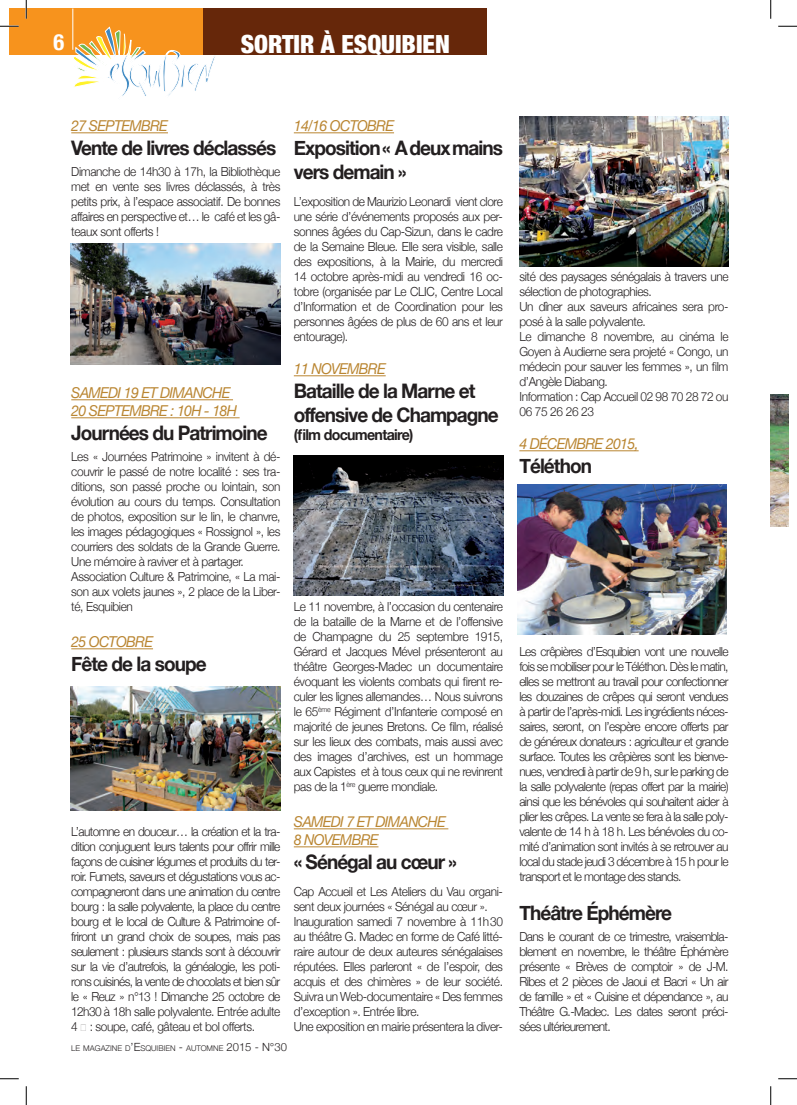
<style>
.page{position:relative;width:797px;height:1105px;background:#fff}
.page>*{position:absolute;margin:0;border:0;box-sizing:border-box;transform-origin:0 0}
.t1{font:900 condensed 25px "Helvetica Neue";color:#fff}
.t2{font:700 condensed 22.5px "Helvetica Neue";color:#fff}
.t3{font:700 20px/24px "Helvetica Neue";letter-spacing:-.05em;color:#231f20;scale:.95 1}
.t4{font:italic 15px "Helvetica Neue";letter-spacing:-.05em;color:#ba8632;scale:.95 1}
.t5{font:700 15px "Helvetica Neue";letter-spacing:-.05em;color:#231f20;scale:.95 1}
.t6{font:300 12.5px/15px "Helvetica Neue";letter-spacing:-.03em;color:#231f20;text-align:justify;scale:.95 1}
.t7{font:300 7.88px "Helvetica Neue";color:#231f20}
.s1{font-size:11.25px}
</style>
<div class="page">
<div style="left:9px;top:9px;width:194px;height:46px;background:#f7931d"></div>
<div style="left:203px;top:9px;width:284px;height:46px;background:#66270a"></div>
<svg style="left:73px;top:27px;width:142px;height:69px"></svg>
<hr style="left:71px;top:132px;width:97px;height:1px;background:#ba8632">
<hr style="left:71px;top:399px;width:162px;height:1px;background:#ba8632">
<hr style="left:71px;top:417px;width:169px;height:1px;background:#ba8632">
<hr style="left:71px;top:648px;width:82px;height:1px;background:#ba8632">
<hr style="left:294px;top:132px;width:100px;height:1px;background:#ba8632">
<hr style="left:294px;top:375px;width:92px;height:1px;background:#ba8632">
<hr style="left:294px;top:828px;width:154px;height:1px;background:#ba8632">
<hr style="left:294px;top:846px;width:84px;height:1px;background:#ba8632">
<hr style="left:519px;top:450px;width:119px;height:1px;background:#ba8632">
<hr style="left:73px;top:9px;width:1px;height:41px;background:#fff">
<img style="left:71px;top:686px;width:209px;height:124px">
<img style="left:294px;top:456px;width:209px;height:139px">
<img style="left:519px;top:117px;width:209px;height:150px">
<img style="left:517px;top:485px;width:209px;height:150px">
<img style="left:71px;top:244px;width:209px;height:121px">
<img style="left:770px;top:394px;width:18px;height:132px">
<svg style="left:0;top:25px;width:19px;height:2px"></svg>
<svg style="left:778px;top:25px;width:19px;height:2px"></svg>
<svg style="left:0;top:1078px;width:19px;height:1px"></svg>
<svg style="left:778px;top:1078px;width:19px;height:1px"></svg>
<svg style="left:25px;top:0;width:2px;height:19px"></svg>
<svg style="left:25px;top:1086px;width:2px;height:19px"></svg>
<svg style="left:770px;top:0;width:1px;height:19px"></svg>
<svg style="left:770px;top:1086px;width:1px;height:19px"></svg>
<h2 class="t2" style="left:54px;top:29px;width:12px">6</h2>
<h1 class="t1" style="left:241px;top:29px;width:210px">SORTIR À ESQUIBIEN</h1>
<p class="t4" style="left:71px;top:117px;width:29px">27 SEPTEMBRE</p>
<h3 class="t3" style="left:71px;top:136px;width:217px">Vente de livres déclassés</h3>
<p class="t6" style="left:71px;top:164px;width:222px">Dimanche de 14h30 à 17h, la Bibliothèque met en vente ses livres déclassés, à très petits prix, à l’espace associatif. De bonnes affaires en perspective et… le café et les gâ&shy;teaux sont offerts !</p>
<p class="t4" style="left:71px;top:384px;width:21px">SAMED</p>
<p class="t4" style="left:118px;top:384px;width:63px">I 19 ET DIMANCHE</p>
<p class="t4" style="left:71px;top:402px;width:22px">20 SEPTEMBRE</p>
<p class="t4" style="left:170px;top:402px;width:69px">: 10H - 18H</p>
<h3 class="t3" style="left:71px;top:421px;width:208px">Journées du Patrimoine</h3>
<p class="t6" style="left:71px;top:449px;width:222px;text-align:left">Les « Journées Patrimoine » invitent à dé&shy;couvrir le passé de notre localité : ses tra&shy;ditions, son passé proche ou lointain, son évolution au cours du temps. Consultation de photos, exposition sur le lin, le chanvre, les images pédagogiques « Rossignol », les courriers des soldats de la Grande Guerre.<br>Une mémoire à raviver et à partager.<br>Association Culture &amp; Patrimoine, « La mai&shy;son aux volets jaunes », 2 place de la Liber&shy;té, Esquibien</p>
<p class="t4" style="left:71px;top:633px;width:30px">25 OCTOBRE</p>
<h3 class="t3" style="left:71px;top:652px;width:144px">Fête de la soupe</h3>
<p class="t6" style="left:71px;top:824px;width:222px">L’automne en douceur… la création et la tra&shy;dition conjuguent leurs talents pour offrir mille façons de cuisiner légumes et produits du ter&shy;roir. Fumets, saveurs et dégustations vous ac&shy;compagneront dans une animation du centre bourg : la salle polyvalente, la place du centre bourg et le local de Culture &amp; Patrimoine of&shy;friront un grand choix de soupes, mais pas seulement : plusieurs stands sont à découvrir sur la vie d’autrefois, la généalogie, les poti&shy;rons cuisinés, la vente de chocolats et bien sûr le « Reuz » n°13 ! Dimanche 25 octobre de 12h30 à 18h salle polyvalente. Entrée adulte 4 € : soupe, café, gâteau et bol offerts.</p>
<p class="t4" style="left:294px;top:117px;width:49px">14/16 OCTOBRE</p>
<h3 class="t3" style="left:294px;top:136px;width:222px">Exposition « A deux mains vers demain »</h3>
<p class="t6" style="left:294px;top:194px;width:222px">L’exposition de Maurizio Leonardi vient clore une série d’événements proposés aux per&shy;sonnes âgées du Cap-Sizun, dans le cadre de la Semaine Bleue. Elle sera visible, salle des expositions, à la Mairie, du mercredi 14 octobre après-midi au vendredi 16 oc&shy;tobre (organisée par Le CLIC, Centre Local d’Information et de Coordination pour les personnes âgées de plus de 60 ans et leur entourage).</p>
<p class="t4" style="left:294px;top:360px;width:30px">11 NOVEMBRE</p>
<h3 class="t3" style="left:294px;top:379px;width:217px">Bataille de la Marne et offensive de Champagne</h3>
<p class="t5" style="left:294px;top:426px;width:127px">(film documentaire)</p>
<p class="t6" style="left:294px;top:599px;width:222px">Le 11 novembre, à l’occasion du centenaire de la bataille de la Marne et de l’offensive de Champagne du 25 septembre 1915, Gérard et Jacques Mével présenteront au théâtre Georges-Madec un documentaire évoquant les violents combats qui firent re&shy;culer les lignes allemandes… Nous suivrons le 65<sup>ème</sup> Régiment d’Infanterie composé en majorité de jeunes Bretons. Ce film, réalisé sur les lieux des combats, mais aussi avec des images d’archives, est un hommage aux Capistes et à tous ceux qui ne revinrent pas de la 1<sup>ère</sup> guerre mondiale.</p>
<p class="t4" style="left:294px;top:813px;width:11px">SAMED</p>
<p class="t4" style="left:340px;top:813px;width:55px">I 7 ET DIMANCHE</p>
<p class="t4" style="left:294px;top:831px;width:15px">8 NOVEMBRE</p>
<h3 class="t3" style="left:294px;top:850px;width:173px">« Sénégal au cœur »</h3>
<p class="t6" style="left:294px;top:884px;width:222px;text-align:left">Cap Accueil et Les Ateliers du Vau organi&shy;sent deux journées « Sénégal au cœur ».<br>Inauguration samedi 7 novembre à 11h30 au théâtre G. Madec en forme de Café litté&shy;raire autour de deux auteures sénégalaises réputées. Elles parleront « de l’espoir, des acquis et des chimères » de leur société.<br>Suivra un Web-documentaire « Des femmes d’exception ». Entrée libre.<br>Une exposition en mairie présentera la diver-</p>
<p class="t7" style="left:71px;top:1043px;width:217px">LE MAGAZINE D<span class="s1">’E</span>SQUIBIEN <span class="s1">-</span> AUTOMNE <span class="s1">2015 - N°30</span></p>
<p class="t6" style="left:519px;top:269px;width:222px;text-align:left">sité des paysages sénégalais à travers une sélection de photographies.<br>Un dîner aux saveurs africaines sera pro&shy;posé à la salle polyvalente.<br>Le dimanche 8 novembre, au cinéma le<br>Goyen à Audierne sera projeté « Congo, un médecin pour sauver les femmes », un film d’Angèle Diabang.<br>Information : Cap Accueil 02 98 70 28 72 ou<br>06 75 26 26 23</p>
<p class="t4" style="left:519px;top:435px;width:41px">4 DÉCEMBRE</p>
<p class="t4" style="left:606px;top:435px;width:36px">2015,</p>
<h3 class="t3" style="left:519px;top:454px;width:78px">Téléthon</h3>
<p class="t6" style="left:519px;top:644px;width:222px">Les crêpières d’Esquibien vont une nouvelle fois se mobiliser pour le Téléthon. Dès le matin, elles se mettront au travail pour confectionner les douzaines de crêpes qui seront vendues à partir de l’après-midi. Les ingrédients néces&shy;saires, seront, on l’espère encore offerts par de généreux donateurs : agriculteur et grande surface. Toutes les crêpières sont les bienve&shy;nues, vendredi à partir de 9 h, sur le parking de la salle polyvalente (repas offert par la mairie) ainsi que les bénévoles qui souhaitent aider à plier les crêpes. La vente se fera à la salle poly&shy;valente de 14 h à 18 h. Les bénévoles du co&shy;mité d’animation sont invités à se retrouver au local du stade jeudi 3 décembre à 15 h pour le transport et le montage des stands.</p>
<h3 class="t3" style="left:519px;top:901px;width:162px">Théâtre éphémère</h3>
<p class="t6" style="left:519px;top:929px;width:222px">Dans le courant de ce trimestre, vraisembla&shy;blement en novembre, le théâtre éphémère présente « Brèves de comptoir » de J-M.<br>Ribes et 2 pièces de Jaoui et Bacri « Un air de famille » et « Cuisine et dépendance », au Théâtre G.-Madec. Les dates seront préci&shy;sées ultérieurement.</p>
</div>
